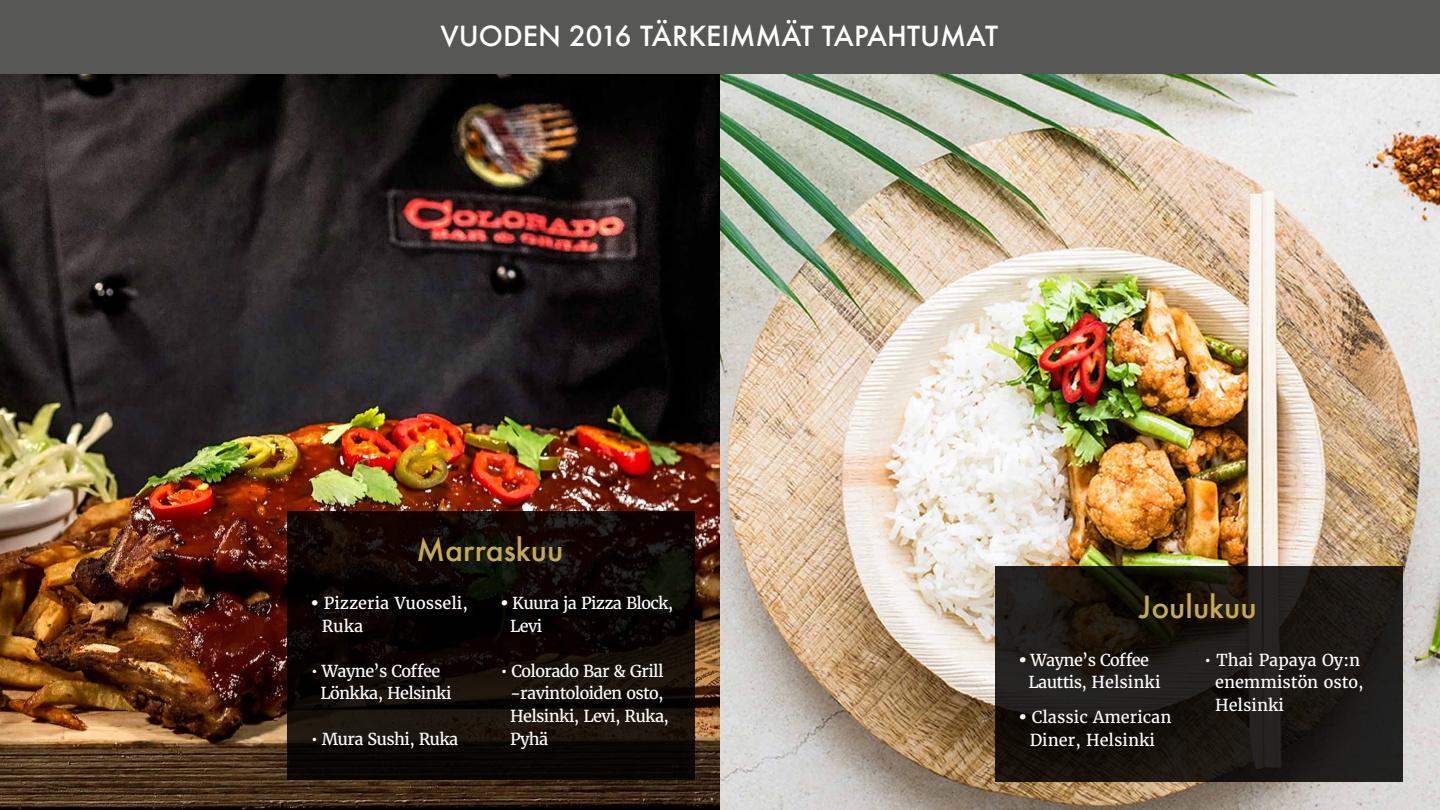
<style>
.page{position:relative;width:1440px;height:810px;background:#fff}
.page>*{position:absolute;margin:0;border:0;box-sizing:border-box;transform-origin:0 0}
.t1{font:500 29.85px "Futura";color:#c3aa53}
.t2{font:500 27.08px "Futura";color:#fff}
.t3{font:16.42px/22.6px "Merriweather";letter-spacing:-.04em;color:#fff}
.t4{font:16.42px/22.6px "Merriweather";color:#fff}
.s1{font-weight:800}
</style>
<div class="page">
<img style="left:0;top:74px;width:720px;height:736px">
<img style="left:720px;top:74px;width:720px;height:736px">
<svg style="left:995px;top:566px;width:407px;height:215px;background:#1b1813"></svg>
<div style="left:0;top:0;width:1440px;height:74px;background:#575756"></div>
<svg style="left:287px;top:511px;width:407px;height:268px;background:#0f0905"></svg>
<h2 class="t2" style="left:441px;top:18px;width:559px">VUODEN 2016 TÄRKEIMMÄT TAPAHTUMAT</h2>
<h1 class="t1" style="left:417px;top:530px;width:148px">Marraskuu</h1>
<p class="t4" style="left:322px;top:592px;width:148px;text-indent:-11px"><span class="s1">•</span> Pizzeria Vuosseli,<br>Ruka</p>
<p class="t3" style="left:320px;top:660px;width:133px;text-indent:-9px">• Wayne’s Coffee<br>Lönkka, Helsinki</p>
<p class="t3" style="left:311px;top:727px;width:149px">• Mura Sushi, Ruka</p>
<p class="t3" style="left:510px;top:592px;width:165px;text-indent:-9px"><span class="s1">•</span> Kuura ja Pizza Block,<br>Levi</p>
<p class="t3" style="left:510px;top:660px;width:160px;text-indent:-9px">• Colorado Bar &amp; Grill -ravintoloiden osto,<br>Helsinki, Levi, Ruka,<br>Pyhä</p>
<h1 class="t1" style="left:1139px;top:586px;width:119px">Joulukuu</h1>
<p class="t3" style="left:1028px;top:648px;width:134px;text-indent:-9px"><span class="s1">•</span> Wayne’s Coffee<br>Lauttis, Helsinki</p>
<p class="t4" style="left:1019px;top:706px;width:154px;text-align:center"><span class="s1">•</span> Classic American<br>Diner, Helsinki</p>
<p class="t4" style="left:1215px;top:648px;width:150px;text-indent:-11px">• Thai Papaya Oy:n enemmistön osto,<br>Helsinki</p>
</div>
